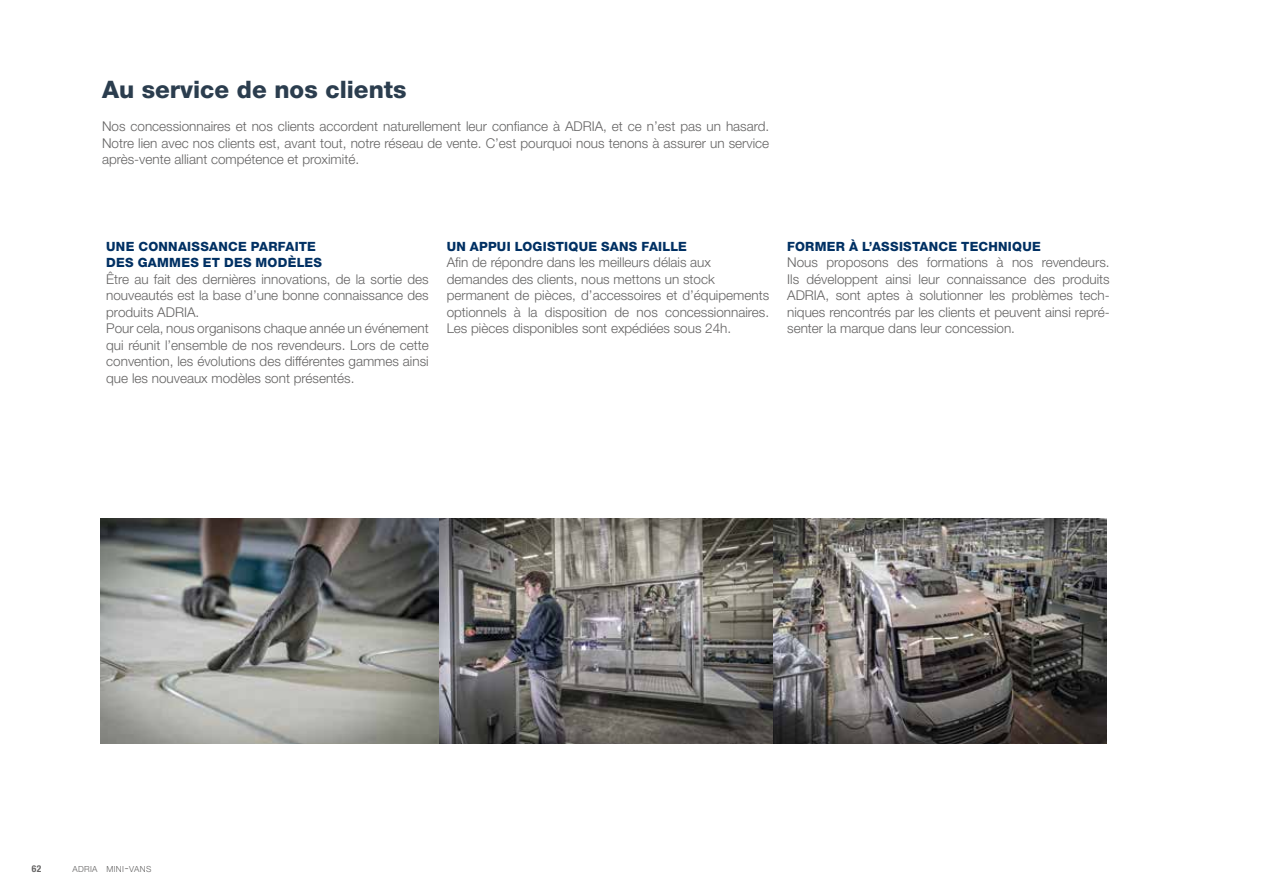
<style>
.page{position:relative;width:1263px;height:893px;background:#fff}
.page>*{position:absolute;margin:0;border:0;box-sizing:border-box;transform-origin:0 0}
.t1{font:800 24.15px "Helvetica Neue LT Pro";color:#2b3d4e}
.t2{font:300 13.5px/16.5px "Helvetica Neue LT Pro";color:#646363}
.t3{font:800 12.75px/16.5px "Helvetica Neue LT Pro";letter-spacing:.02em;color:#003063}
.t4{font:700 condensed 9.45px "Helvetica Neue LT Pro";color:#646363}
.t5{font:300 8.4px "Helvetica Neue LT Pro";letter-spacing:.035em;color:#646363}
.s1{font-size:12px}
</style>
<div class="page">
<img style="left:773px;top:519px;width:334px;height:224px">
<img style="left:438px;top:519px;width:335px;height:224px">
<img style="left:101px;top:519px;width:337px;height:224px">
<h1 class="t1" style="left:102px;top:75px;width:306px">Au service de nos clients</h1>
<p class="t2" style="left:102px;top:118px;width:669px;text-align:justify">Nos concessionnaires et nos clients accordent naturellement leur confiance à ADRIA, et ce n’est pas un hasard.<br>Notre lien avec nos clients est, avant tout, notre réseau de vente. C’est pourquoi nous tenons à assurer un service après-vente alliant compétence et proximité.</p>
<p class="t3" style="left:106px;top:238px;width:217px">UNE CONNAISSANCE PARFAITE<br>DES GAMMES ET DES MODÈLES</p>
<p class="t2" style="left:106px;top:271px;width:324px">Être au fait des dernières innovations, de la sortie des nouveautés est la base d’une bonne connaissance des produits ADRIA.<br>Pour cela, nous organisons chaque année un événement qui réunit l’ensemble de nos revendeurs. Lors de cette convention, les évolutions des différentes gammes ainsi que les nouveaux modèles sont présentés.</p>
<p class="t3" style="left:447px;top:238px;width:242px">UN APPUI LOGISTIQUE SANS FAILLE</p>
<p class="t2" style="left:447px;top:254px;width:324px">Afin de répondre dans les meilleurs délais aux demandes des clients, nous mettons un stock permanent de pièces, d’accessoires et d’équipements optionnels à la disposition de nos concessionnaires.<br>Les pièces disponibles sont expédiées sous 24h.</p>
<p class="t3" style="left:787px;top:238px;width:255px">FORMER À L’ASSISTANCE TECHNIQUE</p>
<p class="t2" style="left:787px;top:254px;width:324px;text-align:justify">Nous proposons des formations à nos revendeurs.<br>Ils développent ainsi leur connaissance des produits ADRIA, sont aptes à solutionner les problèmes tech&shy;niques rencontrés par les clients et peuvent ainsi repré&shy;senter la marque dans leur concession.</p>
<p class="t4" style="left:32px;top:863px;width:11px">62</p>
<p class="t5" style="left:73px;top:864px;width:80px">ADRIA MINI<span class="s1">-</span>VANS</p>
</div>
